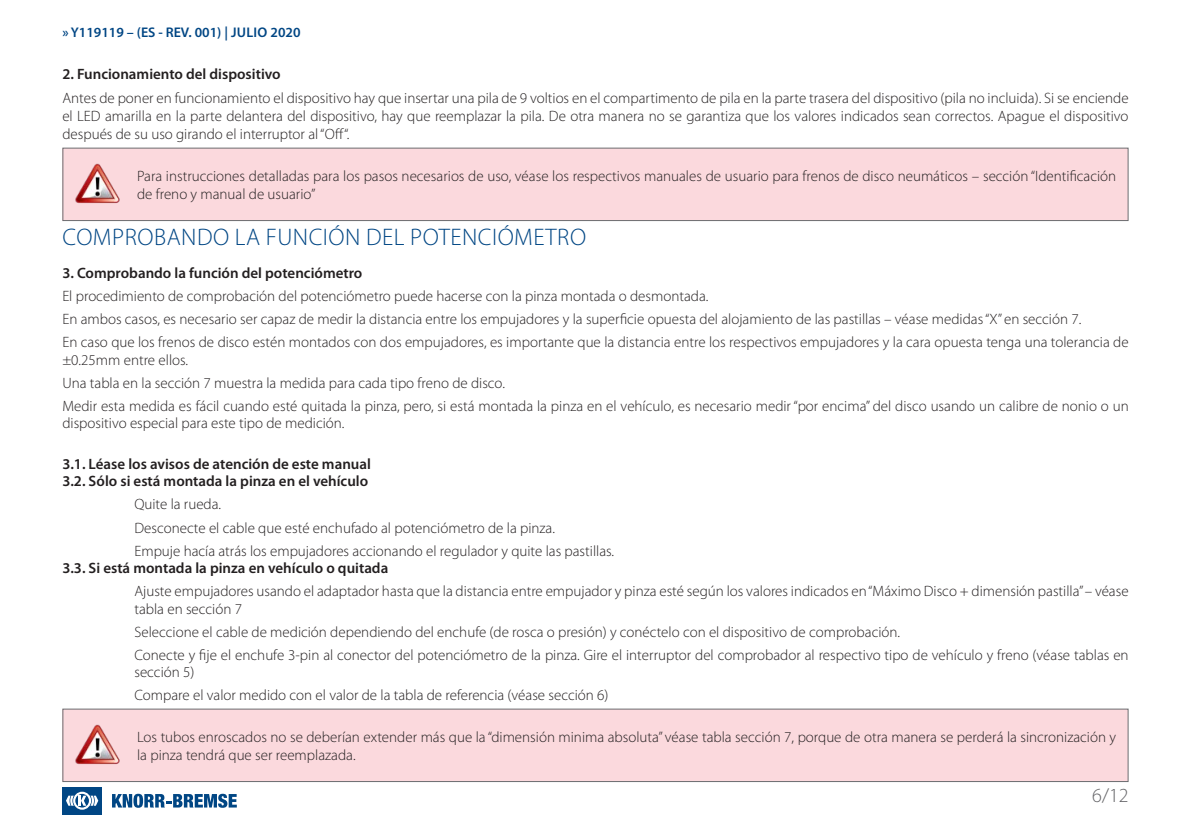
<style>
.page{position:relative;width:1191px;height:840px;background:#fff}
.page>*{position:absolute;margin:0;border:0;box-sizing:border-box;transform-origin:0 0}
.X_HEADER_-_Chapter_T{font:300 24px "Myriad Pro";letter-spacing:.02em;color:#004684}
.t1{font:300 20px "Myriad Pro";color:#636366}
.t2{font:300 15px/18px "Myriad Pro";color:#231f20}
.Subtitle{font:600 15px "Myriad Pro";color:#231f20}
.t3{font:600 14px "Myriad Pro";color:#004684}
</style>
<div class="page">
<svg style="left:112px;top:793px;width:125px;height:14px"></svg>
<div style="left:62px;top:786px;width:40px;height:27px;background:#004684"></div>
<svg style="left:66px;top:791px;width:32px;height:18px"></svg>
<div style="left:63px;top:148px;width:1065px;height:72px;background:#fbd9dd"></div>
<div style="left:62px;top:147px;width:1066px;height:74px;border:1px solid #6c6d70"></div>
<div style="left:63px;top:708px;width:1065px;height:73px;background:#fbd9dd"></div>
<div style="left:62px;top:708px;width:1066px;height:73px;border:1px solid #6c6d70"></div>
<img style="left:75px;top:163px;width:45px;height:40px">
<img style="left:75px;top:724px;width:45px;height:40px">
<p class="t3" style="left:62px;top:23px;width:240px">» Y119119 – (ES - REV. 001) | JULIO 2020</p>
<p class="Subtitle" style="left:62px;top:65px;width:220px">2. Funcionamiento del dispositivo</p>
<p class="t2" style="left:62px;top:89px;width:1067px;text-align:justify">Antes de poner en funcionamiento el dispositivo hay que insertar una pila de 9 voltios en el compartimento de pila en la parte trasera del dispositivo (pila no incluida). Si se enciende el LED amarilla en la parte delantera del dispositivo, hay que reemplazar la pila. De otra manera no se garantiza que los valores indicados sean correctos. Apague el dispositivo después de su uso girando el interruptor al “Off“.</p>
<p class="t2" style="left:137px;top:167px;width:980px">Para instrucciones detalladas para los pasos necesarios de uso, véase los respectivos manuales de usuario para frenos de disco neumáticos – sección “Identificación de freno y manual de usuario”</p>
<p class="X_HEADER_-_Chapter_T" style="left:63px;top:222px;width:525px">COMPROBANDO LA FUNCIÓN DEL POTENCIÓMETRO</p>
<p class="Subtitle" style="left:62px;top:263px;width:301px">3. Comprobando la función del potenciómetro</p>
<p class="t2" style="left:62px;top:287px;width:647px">El procedimiento de comprobación del potenciómetro puede hacerse con la pinza montada o desmontada.</p>
<p class="t2" style="left:62px;top:310px;width:1020px">En ambos casos, es necesario ser capaz de medir la distancia entre los empujadores y la superficie opuesta del alojamiento de las pastillas – véase medidas “X” en sección 7.</p>
<p class="t2" style="left:62px;top:333px;width:1067px;line-height:17.4px">En caso que los frenos de disco estén montados con dos empujadores, es importante que la distancia entre los respectivos empujadores y la cara opuesta tenga una tolerancia de ±0.25mm entre ellos.</p>
<p class="t2" style="left:62px;top:373px;width:444px">Una tabla en la sección 7 muestra la medida para cada tipo freno de disco.</p>
<p class="t2" style="left:62px;top:397px;width:1067px;line-height:17.4px">Medir esta medida es fácil cuando esté quitada la pinza, pero, si está montada la pinza en el vehículo, es necesario medir “por encima” del disco usando un calibre de nonio o un dispositivo especial para este tipo de medición.</p>
<p class="Subtitle" style="left:62px;top:454px;width:310px">3.1. Léase los avisos de atención de este manual</p>
<p class="Subtitle" style="left:62px;top:471px;width:307px">3.2. Sólo si está montada la pinza en el vehículo</p>
<p class="t2" style="left:134px;top:495px;width:88px">Quite la rueda.</p>
<p class="t2" style="left:134px;top:518px;width:422px">Desconecte el cable que esté enchufado al potenciómetro de la pinza.</p>
<p class="t2" style="left:134px;top:541px;width:481px">Empuje hacía atrás los empujadores accionando el regulador y quite las pastillas.</p>
<p class="Subtitle" style="left:62px;top:558px;width:327px">3.3. Si está montada la pinza en vehículo o quitada</p>
<p class="t2" style="left:134px;top:582px;width:995px;line-height:17.4px">Ajuste empujadores usando el adaptador hasta que la distancia entre empujador y pinza esté según los valores indicados en “Máximo Disco + dimensión pastilla” – véase tabla en sección 7</p>
<p class="t2" style="left:134px;top:622px;width:767px">Seleccione el cable de medición dependiendo del enchufe (de rosca o presión) y conéctelo con el dispositivo de comprobación.</p>
<p class="t2" style="left:134px;top:645px;width:995px;line-height:17.4px">Conecte y fije el enchufe 3-pin al conector del potenciómetro de la pinza. Gire el interruptor del comprobador al respectivo tipo de vehículo y freno (véase tablas en sección 5)</p>
<p class="t2" style="left:134px;top:685px;width:475px">Compare el valor medido con el valor de la tabla de referencia (véase sección 6)</p>
<p class="t2" style="left:137px;top:727px;width:980px">Los tubos enroscados no se deberían extender más que la “dimensión minima absoluta” véase tabla sección 7, porque de otra manera se perderá la sincronización y la pinza tendrá que ser reemplazada.</p>
<h2 class="t1" style="left:1092px;top:783px;width:38px">6/12</h2>
</div>
